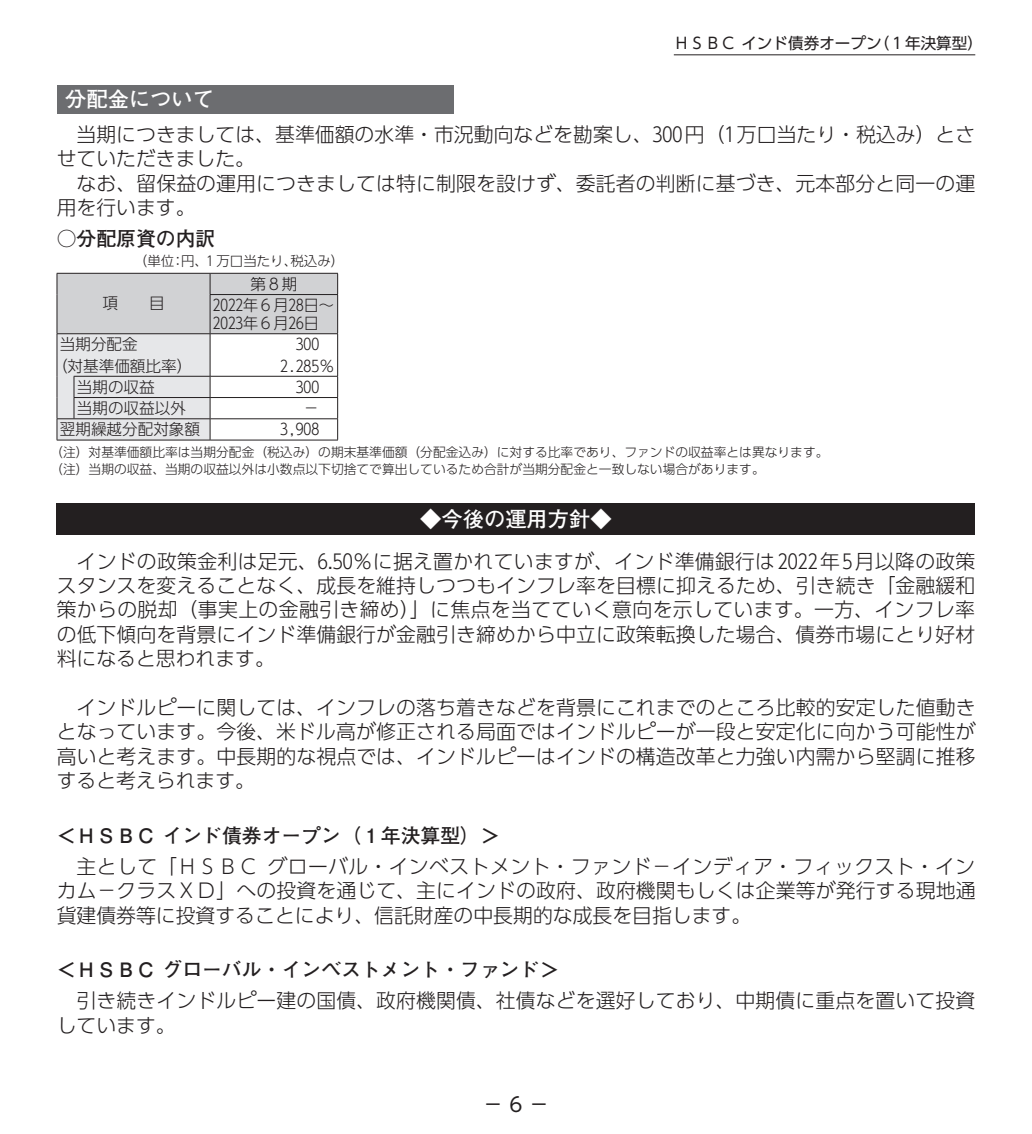
<style>
.page{position:relative;width:1032px;height:1134px;background:#fff}
.page>*{position:absolute;margin:0;border:0;box-sizing:border-box;transform-origin:0 0}
.t1{font:700 21.2px "Futo Go B101 Pro";color:#fff}
.t2{font:300 19.8px/24.4px "UD Shin Go Pro";letter-spacing:.005em;color:#231f20}
.t3{font:700 19.8px "Futo Go B101 Pro";color:#231f20}
.t4{font:19.8px "UD Shin Go Pro";color:#231f20}
.t5{font:300 15.6px/21.2px "UD Shin Go Pro";color:#231f20;text-align:center}
.t6{font:15.6px "UD Shin Go Pro";color:#231f20}
.t7{font:300 13.4px "UD Shin Go Pro";color:#231f20}
.t8{font:300 12.8px/16.4px "UD Shin Go Pro";color:#231f20}
</style>
<div class="page">
<div style="left:57px;top:85px;width:397px;height:28px;background:#6c6d70"></div>
<svg style="left:57px;top:273px;width:281px;height:168px"></svg>
<hr style="left:57px;top:295px;width:1px;height:38px;background:#231f20">
<div style="left:57px;top:503px;width:918px;height:32px;background:#231f20"></div>
<hr style="left:674px;top:54px;width:301px;height:1px;background:#231f20">
<p class="t6" style="left:674px;top:31px;width:311px">ＨＳＢＣ インド債券オープン（１年決算型）</p>
<p class="t1" style="left:65px;top:82px;width:150px">分配金について</p>
<p class="t2" style="left:57px;top:121px;width:920px;text-indent:20px">当期につきましては、基準価額の水準・市況動向などを勘案し、300円（1万口当たり・税込み）とさせていただきました。</p>
<p class="t2" style="left:57px;top:170px;width:920px;text-indent:20px">なお、留保益の運用につきましては特に制限を設けず、委託者の判断に基づき、元本部分と同一の運用を行います。</p>
<p class="t3" style="left:57px;top:223px;width:160px">○分配原資の内訳</p>
<p class="t7" style="left:134px;top:250px;width:212px">（単位：円、１万口当たり、税込み）</p>
<p class="t5" style="left:102px;top:292px;width:17px">項</p>
<p class="t5" style="left:149px;top:292px;width:17px">目</p>
<p class="t5" style="left:213px;top:273px;width:122px">第８期<br>2022年６月28日～</p>
<p class="t5" style="left:213px;top:312px;width:107px">2023年６月26日</p>
<p class="t5" style="left:60px;top:333px;width:79px">当期分配金</p>
<p class="t5" style="left:296px;top:333px;width:25px">300</p>
<p class="t5" style="left:52px;top:354px;width:142px">（対基準価額比率）</p>
<p class="t5" style="left:280px;top:354px;width:56px">2.285％</p>
<p class="t5" style="left:77px;top:376px;width:79px">当期の収益</p>
<p class="t5" style="left:296px;top:376px;width:25px">300</p>
<p class="t5" style="left:77px;top:397px;width:111px">当期の収益以外</p>
<p class="t5" style="left:304px;top:397px;width:17px">－</p>
<p class="t5" style="left:60px;top:418px;width:142px">翌期繰越分配対象額</p>
<p class="t5" style="left:280px;top:418px;width:40px">3,908</p>
<p class="t8" style="left:50px;top:444px;width:780px">（注）対基準価額比率は当期分配金（税込み）の期末基準価額（分配金込み）に対する比率であり、ファンドの収益率とは異なります。（注）当期の収益、当期の収益以外は小数点以下切捨てで算出しているため合計が当期分配金と一致しない場合があります。</p>
<p class="t1" style="left:420px;top:502px;width:193px">◆今後の運用方針◆</p>
<p class="t2" style="left:57px;top:548px;width:920px;text-align:justify;text-indent:20px">インドの政策金利は足元、6.50％に据え置かれていますが、インド準備銀行は2022年5月以降の政策スタンスを変えることなく、成長を維持しつつもインフレ率を目標に抑えるため、引き続き「金融緩和策からの脱却（事実上の金融引き締め）」に焦点を当てていく意向を示しています。一方、インフレ率の低下傾向を背景にインド準備銀行が金融引き締めから中立に政策転換した場合、債券市場にとり好材料になると思われます。</p>
<p class="t2" style="left:57px;top:695px;width:920px;text-align:justify;text-indent:20px">インドルピーに関しては、インフレの落ち着きなどを背景にこれまでのところ比較的安定した値動きとなっています。今後、米ドル高が修正される局面ではインドルピーが一段と安定化に向かう可能性が高いと考えます。中長期的な視点では、インドルピーはインドの構造改革と力強い内需から堅調に推移すると考えられます。</p>
<p class="t3" style="left:57px;top:819px;width:445px">＜ＨＳＢＣ インド債券オープン（１年決算型）＞</p>
<p class="t2" style="left:57px;top:853px;width:920px;text-align:justify;text-indent:20px">主として「ＨＳＢＣ グローバル・インベストメント・ファンド－インディア・フィックスト・インカム－クラスＸＤ」への投資を通じて、主にインドの政府、政府機関もしくは企業等が発行する現地通貨建債券等に投資することにより、信託財産の中長期的な成長を目指します。</p>
<p class="t3" style="left:57px;top:954px;width:504px">＜ＨＳＢＣ グローバル・インベストメント・ファンド＞</p>
<p class="t2" style="left:57px;top:988px;width:920px;text-indent:20px">引き続きインドルピー建の国債、政府機関債、社債などを選好しており、中期債に重点を置いて投資しています。</p>
<p class="t4" style="left:483px;top:1088px;width:67px">－ 6 －</p>
</div>
